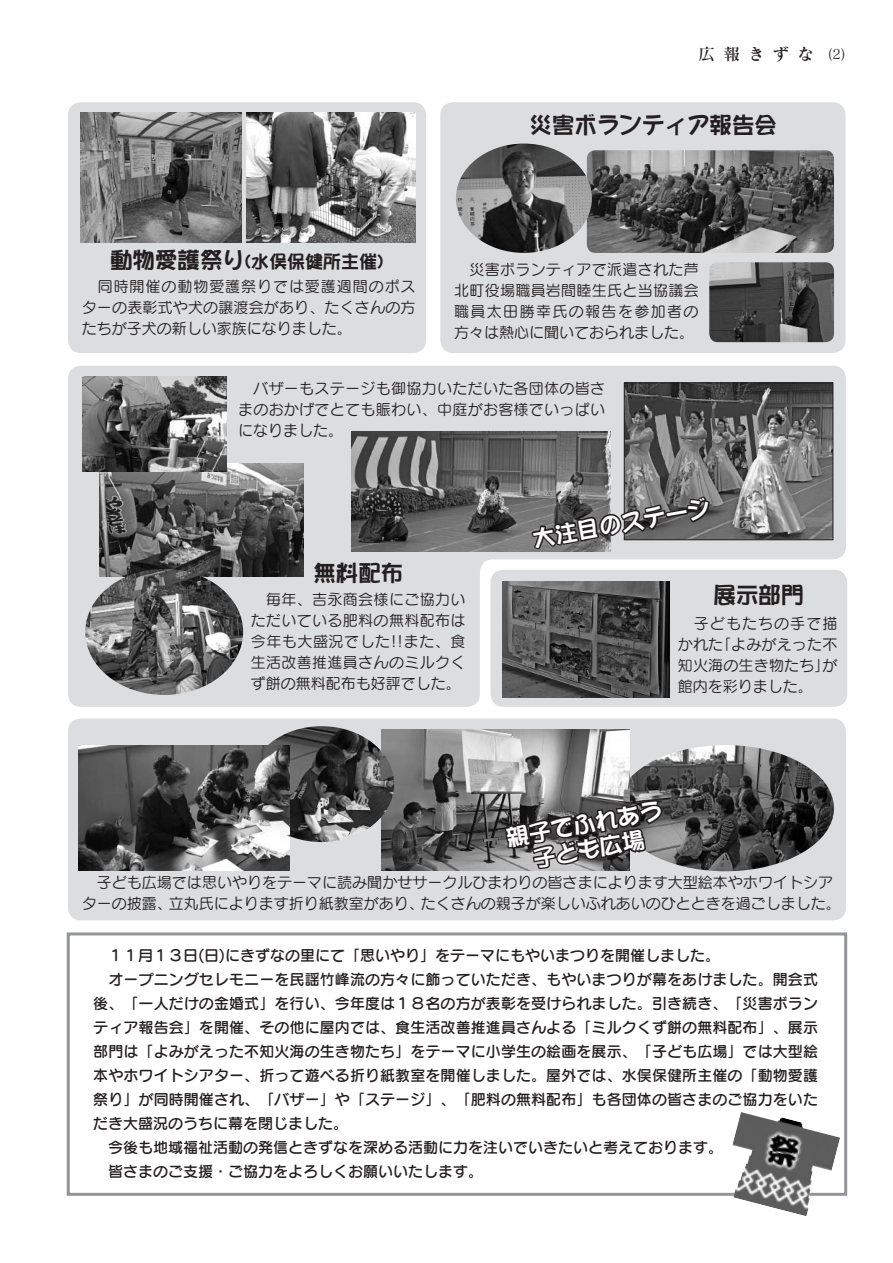
<style>
.page{position:relative;width:893px;height:1263px;background:#fff}
.page>*{position:absolute;margin:0;border:0;box-sizing:border-box;transform-origin:0 0}
.t1{font:22.5px/25.5px "DFPOP1 Std W9 90 msp RKSJ H";color:#fff;text-align:center}
.t2{font:22.5px "DFPOP1 Std W9 90 msp RKSJ H";color:#231f20}
.t3{font:18px "DFPOP1 Std W9 90 msp RKSJ H";color:#231f20}
.t4{font:16.5px "Matisse Pro DB 90 msp RKSJ H";letter-spacing:.5em;color:#231f20}
.t5{font:15px/24px "Seurat Pro DB 90 msp RKSJ H";letter-spacing:.005em;color:#231f20}
.t6{font:15px/21px "Seurat Pro M 90 msp RKSJ H";color:#231f20;text-align:justify}
.s1{font-family:"Matisse Pro M 90 msp RKSJ H";font-size:13.5px}
.s2{font-size:22.5px}
</style>
<div class="page">
<div style="left:67px;top:932px;width:780px;height:264px;border:3px solid #939598"></div>
<img style="left:732px;top:1112px;width:108px;height:104px">
<div style="left:440px;top:102px;width:405px;height:251px;background:#dcddde;border-radius:13px"></div>
<div style="left:68px;top:102px;width:358px;height:251px;background:#dcddde;border-radius:13px"></div>
<div style="left:68px;top:719px;width:778px;height:201px;background:#dcddde;border-radius:13px"></div>
<div style="left:68px;top:366px;width:778px;height:341px;background:#dcddde"></div>
<img style="left:616px;top:745px;width:218px;height:126px;border-radius:50%">
<img style="left:587px;top:150px;width:247px;height:103px;border-radius:9px">
<img style="left:709px;top:262px;width:125px;height:80px;border-radius:9px">
<img style="left:246px;top:112px;width:169px;height:130px">
<img style="left:81px;top:112px;width:160px;height:130px">
<img style="left:503px;top:581px;width:166px;height:117px">
<img style="left:382px;top:729px;width:248px;height:142px">
<img style="left:99px;top:464px;width:205px;height:113px">
<img style="left:352px;top:432px;width:259px;height:120px">
<img style="left:626px;top:385px;width:205px;height:153px">
<div style="left:624px;top:383px;width:209px;height:157px;border:1px solid #231f20"></div>
<img style="left:456px;top:144px;width:136px;height:109px;border-radius:50%">
<svg style="left:530px;top:494px;width:182px;height:58px;background:#6b6a6a"></svg>
<img style="left:82px;top:376px;width:144px;height:96px">
<img style="left:85px;top:569px;width:158px;height:126px;border-radius:50%">
<svg style="left:503px;top:799px;width:161px;height:72px;background:#565454"></svg>
<img style="left:249px;top:726px;width:145px;height:116px;border-radius:50%">
<img style="left:79px;top:745px;width:211px;height:126px">
<p class="t4" style="left:698px;top:48px;width:149px">広報きずな<span class="s1">　(2)</span></p>
<h1 class="t2" style="left:529px;top:116px;width:249px">災害ボランティア報告会</h1>
<p class="t3" style="left:110px;top:255px;width:274px"><span class="s2">動物愛護祭り</span>(水俣保健所主催)</p>
<p class="t6" style="left:82px;top:278px;width:335px">　同時開催の動物愛護祭りでは愛護週間のポスターの表彰式や犬の譲渡会があり、たくさんの方たちが子犬の新しい家族になりました。</p>
<p class="t6" style="left:454px;top:261px;width:246px">　災害ボランティアで派遣された芦北町役場職員岩間睦生氏と当協議会職員太田勝幸氏の報告を参加者の方々は熱心に聞いておられました。</p>
<p class="t6" style="left:238px;top:380px;width:369px">　バザーもステージも御協力いただいた各団体の皆さまのおかげでとても賑わい、中庭がお客様でいっぱいになりました。</p>
<h1 class="t2" style="left:313px;top:565px;width:91px">無料配布</h1>
<p class="t6" style="left:251px;top:591px;width:216px">　毎年、吉永商会様にご協力いただいている肥料の無料配布は今年も大盛況でした!!また、食生活改善推進員さんのミルクくず餅の無料配布も好評でした。</p>
<h1 class="t1" style="left:531px;top:529px;width:181px;rotate:-10deg">大注目のステージ</h1>
<h1 class="t2" style="left:713px;top:586px;width:91px">展示部門</h1>
<p class="t6" style="left:678px;top:615px;width:161px">　子どもたちの手で描かれた｢よみがえった不知火海の生き物たち｣が館内を彩りました。</p>
<h1 class="t1" style="left:505px;top:828px;width:159px;rotate:-10deg">親子でふれあう子ども広場</h1>
<p class="t6" style="left:82px;top:874px;width:760px">　子ども広場では思いやりをテーマに読み聞かせサークルひまわりの皆さまによります大型絵本やホワイトシアターの披露、立丸氏によります折り紙教室があり、たくさんの親子が楽しいふれあいのひとときを過ごしました。</p>
<p class="t5" style="left:93px;top:945px;width:726px">　１１月１３日(日)にきずなの里にて「思いやり」をテーマにもやいまつりを開催しました。<br>　オープニングセレモニーを民謡竹峰流の方々に飾っていただき、もやいまつりが幕をあけました。開会式後、「一人だけの金婚式」を行い、今年度は１８名の方が表彰を受けられました。引き続き、「災害ボランティア報告会」を開催、その他に屋内では、食生活改善推進員さんよる「ミルクくず餅の無料配布」、展示部門は「よみがえった不知火海の生き物たち」をテーマに小学生の絵画を展示、「子ども広場」では大型絵本やホワイトシアター、折って遊べる折り紙教室を開催しました。屋外では、水俣保健所主催の「動物愛護祭り」が同時開催され、「バザー」や「ステージ」、「肥料の無料配布」も各団体の皆さまのご協力をいただき大盛況のうちに幕を閉じました。<br>　今後も地域福祉活動の発信ときずなを深める活動に力を注いでいきたいと考えております。<br>　皆さまのご支援・ご協力をよろしくお願いいたします。</p>
</div>
